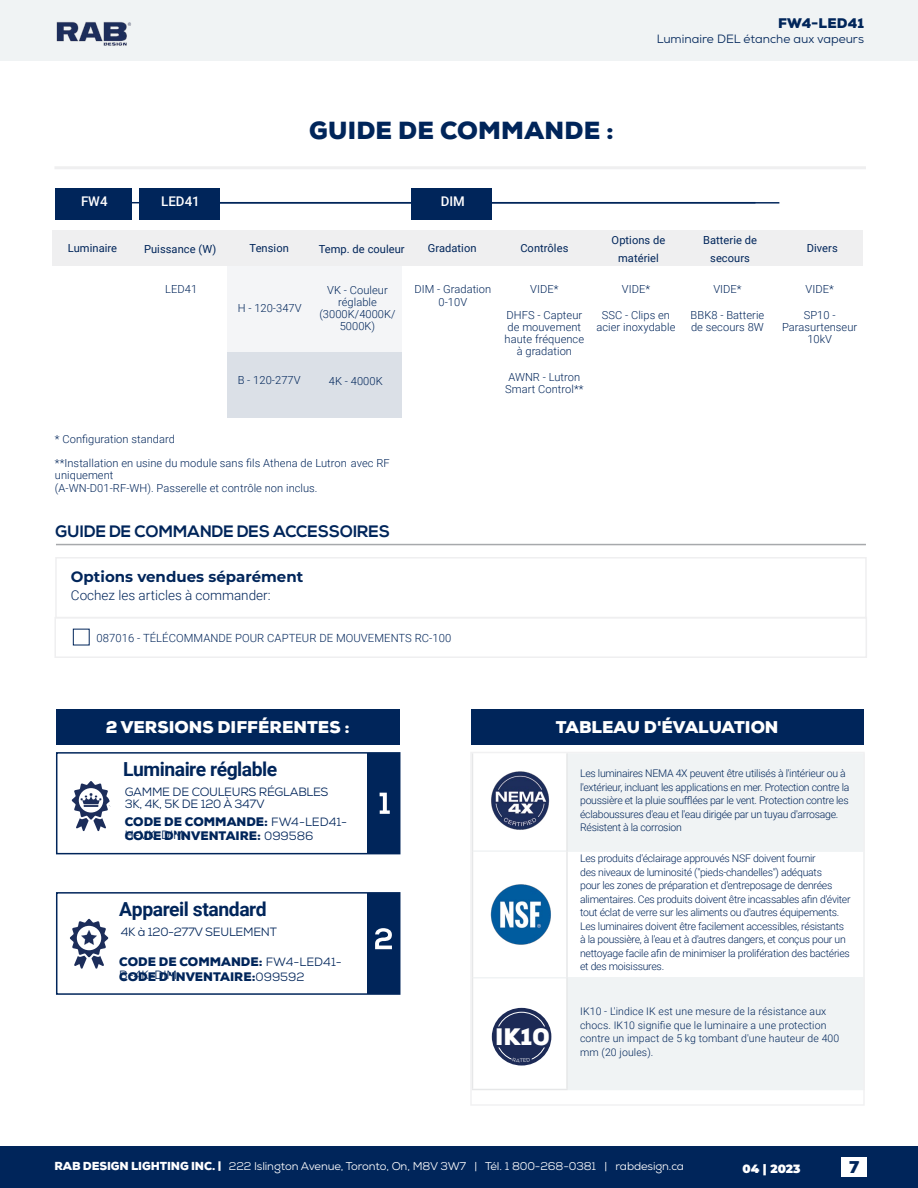
<style>
.page{position:relative;width:918px;height:1188px;background:#fff}
.page>*{position:absolute;margin:0;border:0;box-sizing:border-box;transform-origin:0 0}
.t1{font:900 24px "Nexa";letter-spacing:.01em;color:#00255a}
.t2{font:900 23.1px "Nexa";color:#fff}
.t3{font:700 19.35px "Roboto";letter-spacing:-.025em;color:#00255a}
.t4{font:900 16.5px "Nexa";color:#fff}
.t5{font:700 16.5px "Nexa";color:#00255a}
.t6{font:900 16.5px "Nexa";color:#00255a}
.t7{font:700 15px "Montserrat";color:#00255a}
.t8{font:300 13.5px "Roboto";color:#00255a}
.t9{font:900 13.5px "Nexa";letter-spacing:.01em;color:#00255a}
.t10{font:500 13.35px "Roboto";color:#fff}
.t11{font:12px/12.8px "Nexa";letter-spacing:-.025em;color:#00255a}
.t12{font:900 12px "Nexa";color:#00255a}
.t13{font:12px "Nexa";color:#00255a}
.t14{font:900 12px "Montserrat";color:#fff}
.t15{font:11.25px "Nexa";letter-spacing:-.01em;color:#fff}
.t16{font:300 11.25px "Roboto";letter-spacing:.005em;color:#00255a}
.t17{font:300 11.1px/12.1px "Roboto";letter-spacing:.005em;color:#00255a;text-align:center}
.t18{font:11.1px/17.7px "Roboto";letter-spacing:.005em;color:#00255a;text-align:center}
.t19{font:300 10.5px/13.5px "Roboto";letter-spacing:-.025em;color:#00255a}
.t20{font:300 10.5px/13.5px "Roboto";letter-spacing:.01em;color:#00255a}
.s1{font-weight:900}
.s2{font-weight:400}
</style>
<div class="page">
<div style="left:0;top:1147px;width:918px;height:41px;background:#00255a"></div>
<div style="left:0;top:0;width:918px;height:60px;background:#f0f3f4"></div>
<img style="left:56px;top:22px;width:75px;height:24px">
<div style="left:841px;top:1158px;width:26px;height:19px;background:#fff"></div>
<div style="left:54px;top:166px;width:812px;height:3px;border:2px solid #efeff0"></div>
<div style="left:56px;top:892px;width:344px;height:103px;border:2px solid #00255a"></div>
<div style="left:56px;top:752px;width:344px;height:102px;border:2px solid #00255a"></div>
<div style="left:56px;top:709px;width:344px;height:36px;background:#00255a"></div>
<div style="left:471px;top:709px;width:392px;height:36px;background:#00255a"></div>
<svg style="left:71px;top:781px;width:40px;height:50px"></svg>
<div style="left:367px;top:753px;width:33px;height:100px;background:#00255a"></div>
<div style="left:367px;top:893px;width:33px;height:101px;background:#00255a"></div>
<svg style="left:380px;top:793px;width:10px;height:21px"></svg>
<svg style="left:375px;top:928px;width:17px;height:21px"></svg>
<svg style="left:70px;top:918px;width:39px;height:51px"></svg>
<div style="left:54px;top:617px;width:813px;height:41px;border:2px solid #efeff0"></div>
<div style="left:55px;top:557px;width:812px;height:61px;border:2px solid #efeff0"></div>
<div style="left:73px;top:629px;width:16px;height:16px;border:1px solid #00255a"></div>
<hr style="left:56px;top:544px;width:810px;height:1px;background:#a7a9ac">
<svg style="left:568px;top:755px;width:294px;height:334px;fill:#f0f3f4"></svg>
<hr style="left:568px;top:1089px;width:297px;height:1px;background:#f0f3f4">
<hr style="left:568px;top:850px;width:295px;height:2px;background:#f0f3f4">
<hr style="left:568px;top:977px;width:295px;height:2px;background:#f0f3f4">
<hr style="left:566px;top:753px;width:2px;height:98px;background:#e6e7e8">
<hr style="left:566px;top:851px;width:2px;height:127px;background:#e6e7e8">
<hr style="left:566px;top:978px;width:2px;height:111px;background:#e6e7e8">
<hr style="left:472px;top:1089px;width:96px;height:1px;background:#e6e7e8">
<div style="left:470px;top:752px;width:395px;height:354px;border:2px solid #f1f1f2"></div>
<hr style="left:57px;top:202px;width:698px;height:1px;background:#00255a">
<hr style="left:157px;top:202px;width:622px;height:2px;background:#00255a">
<div style="left:55px;top:188px;width:76px;height:31px;background:#00255a"></div>
<div style="left:139px;top:188px;width:81px;height:31px;background:#00255a"></div>
<div style="left:411px;top:188px;width:81px;height:31px;background:#00255a"></div>
<div style="left:52px;top:231px;width:811px;height:35px;background:#efeff0"></div>
<div style="left:227px;top:352px;width:175px;height:66px;background:#dbe0e7"></div>
<div style="left:227px;top:266px;width:175px;height:86px;background:#f4f5f7"></div>
<svg style="left:472px;top:753px;width:95px;height:336px"></svg>
<h1 class="t1" style="left:309px;top:115px;width:306px">GUIDE DE COMMANDE :</h1>
<p class="t9" style="left:778px;top:14px;width:87px">FW4-LED41</p>
<p class="t13" style="left:657px;top:31px;width:209px">Luminaire DEL étanche aux vapeurs</p>
<p class="t10" style="left:81px;top:192px;width:28px">FW4</p>
<p class="t10" style="left:161px;top:192px;width:40px">LED41</p>
<p class="t10" style="left:441px;top:192px;width:26px">DIM</p>
<p class="t18" style="left:68px;top:239px;width:51px">Luminaire</p>
<p class="t18" style="left:144px;top:240px;width:74px">Puissance (W)</p>
<p class="t17" style="left:165px;top:283px;width:33px">LED41</p>
<p class="t18" style="left:319px;top:240px;width:88px">Temp. de couleur</p>
<p class="t18" style="left:428px;top:239px;width:50px">Gradation</p>
<p class="t17" style="left:319px;top:283px;width:78px">VK - Couleur réglable (3000K/4000K/<br>5000K)</p>
<p class="t17" style="left:414px;top:283px;width:78px">DIM - Gradation<br>0-10V</p>
<p class="t18" style="left:250px;top:239px;width:41px">Tension</p>
<p class="t17" style="left:238px;top:301px;width:65px">H - 120-347V</p>
<p class="t17" style="left:238px;top:373px;width:64px">B - 120-277V</p>
<p class="t17" style="left:329px;top:374px;width:55px">4K - 4000K</p>
<p class="t18" style="left:520px;top:239px;width:50px">Contrôles</p>
<p class="t17" style="left:530px;top:283px;width:30px">VIDE*</p>
<p class="t17" style="left:505px;top:308px;width:81px">DHFS - Capteur de mouvement haute fréquence à gradation</p>
<p class="t17" style="left:505px;top:370px;width:80px;text-align:left">AWNR - Lutron<br>Smart Control**</p>
<p class="t18" style="left:612px;top:231px;width:55px">Options de matériel</p>
<p class="t18" style="left:703px;top:231px;width:55px">Batterie de secours</p>
<p class="t18" style="left:807px;top:239px;width:32px">Divers</p>
<p class="t17" style="left:622px;top:283px;width:30px">VIDE*</p>
<p class="t17" style="left:596px;top:308px;width:80px">SSC - Clips en acier inoxydable</p>
<p class="t17" style="left:806px;top:283px;width:30px">VIDE*</p>
<p class="t17" style="left:782px;top:308px;width:77px">SP10 -<br>Parasurtenseur<br>10kV</p>
<p class="t17" style="left:713px;top:283px;width:30px">VIDE*</p>
<p class="t17" style="left:691px;top:308px;width:75px;text-align:left">BBK8 - Batterie de secours 8W</p>
<p class="t17" style="left:55px;top:426px;width:336px;line-height:24.3px;text-align:left">* Configuration standard<br>**Installation en usine du module sans fils Athena de Lutron avec RF</p>
<p class="t17" style="left:55px;top:469px;width:264px;text-align:left">uniquement<br>(A-WN-D01-RF-WH). Passerelle et contrôle non inclus.</p>
<h3 class="t5" style="left:56px;top:521px;width:336px">GUIDE DE COMMANDE DES ACCESSOIRES</h3>
<h3 class="t7" style="left:71px;top:566px;width:234px">Options vendues séparément</h3>
<p class="t8" style="left:71px;top:586px;width:201px">Cochez les articles à commander:</p>
<p class="t16" style="left:97px;top:630px;width:356px">087016 - TÉLÉCOMMANDE POUR CAPTEUR DE MOUVEMENTS RC-100</p>
<h3 class="t4" style="left:106px;top:716px;width:246px">2 VERSIONS DIFFÉRENTES :</h3>
<h3 class="t4" style="left:556px;top:716px;width:224px">TABLEAU D'ÉVALUATION</h3>
<h3 class="t3" style="left:123px;top:755px;width:156px">Luminaire réglable</h3>
<p class="t11" style="left:125px;top:785px;width:205px">GAMME DE COULEURS RÉGLABLES<br>3K, 4K, 5K DE 120 À 347V</p>
<p class="t11" style="left:125px;top:816px;width:224px"><span class="s1">CODE DE COMMANDE:</span> FW4-LED41-<br>H-VK-DIM</p>
<p class="t12" style="left:125px;top:828px;width:190px">CODE D'INVENTAIRE: <span class="s2">099586</span></p>
<h3 class="t3" style="left:119px;top:895px;width:149px">Appareil standard</h3>
<p class="t11" style="left:121px;top:925px;width:158px">4K à 120-277V SEULEMENT</p>
<p class="t11" style="left:119px;top:956px;width:224px"><span class="s1">CODE DE COMMANDE:</span> FW4-LED41-<br>B-4K-DIM</p>
<p class="t12" style="left:119px;top:968px;width:187px">CODE D'INVENTAIRE:<span class="s2">099592</span></p>
<h2 class="t2" style="left:495px;top:1022px;width:57px">IK10</h2>
<p class="t19" style="left:580px;top:766px;width:271px">Les luminaires NEMA 4X peuvent être utilisés à l'intérieur ou à l'extérieur, incluant les applications en mer. Protection contre la poussière et la pluie soufflées par le vent. Protection contre les éclaboussures d'eau et l'eau dirigée par un tuyau d'arrosage.<br>Résistent à la corrosion</p>
<p class="t19" style="left:580px;top:852px;width:272px">Les produits d'éclairage approuvés NSF doivent fournir<br>des niveaux de luminosité ("pieds-chandelles") adéquats<br>pour les zones de préparation et d'entreposage de denrées alimentaires. Ces produits doivent être incassables afin d'éviter tout éclat de verre sur les aliments ou d'autres équipements.<br>Les luminaires doivent être facilement accessibles, résistants à la poussière, à l'eau et à d'autres dangers, et conçus pour un nettoyage facile afin de minimiser la prolifération des bactéries et des moisissures.</p>
<p class="t20" style="left:580px;top:1005px;width:261px">IK10 - L'indice IK est une mesure de la résistance aux chocs. IK10 signifie que le luminaire a une protection contre un impact de 5 kg tombant d'une hauteur de 400 mm (20 joules).</p>
<p class="t15" style="left:54px;top:1159px;width:631px"><span class="s1">RAB DESIGN LIGHTING INC. |</span> 222 Islington Avenue, Toronto, On, M8V 3W7 | Tél. 1 800-268-0381 | rabdesign.ca</p>
<p class="t14" style="left:743px;top:1160px;width:60px">04 | 2023</p>
<h3 class="t6" style="left:849px;top:1156px;width:12px">7</h3>
</div>
